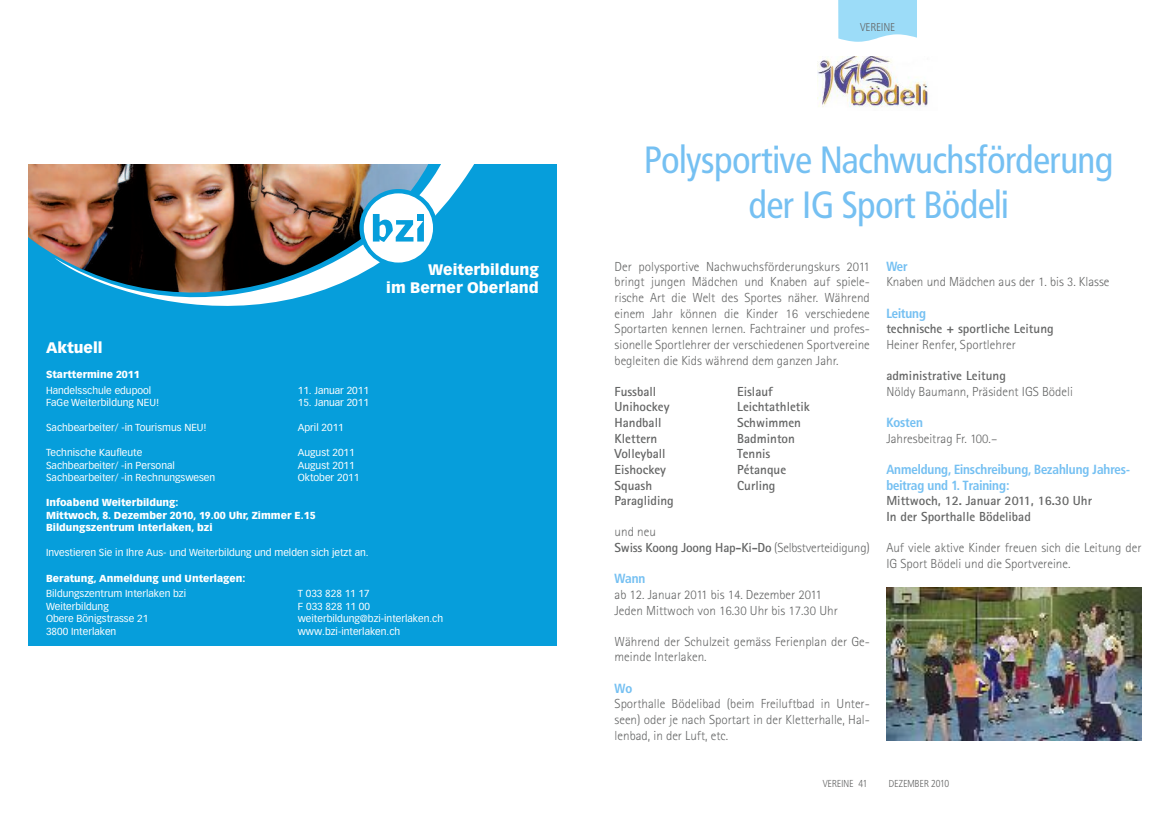
<style>
.page{position:relative;width:1170px;height:815px;background:#fff}
.page>*{position:absolute;margin:0;border:0;box-sizing:border-box;transform-origin:0 0}
.t1{font:37.5px/45px "Frutiger Condensed BQ";color:#75c0f2;text-align:center}
.t2{font:900 15px/17.5px "Vectora LT";color:#fff;text-align:right}
.t3{font:300 13.12px/15.6px "Rotis Sans Serif";color:#646565}
.t4{font:700 13.12px/15.6px "Rotis Sans Serif";color:#646565}
.t5{font:700 13.12px/15.6px "Frutiger Condensed BQ";color:#75c0f2}
.t6{font:300 11.25px "Frutiger Condensed BQ";letter-spacing:.03em;color:#646565}
.t7{font:10px/12.5px "Vectora LT";color:#fff}
.t8{font:900 10px/12.5px "Vectora LT";color:#fff}
.t9{font:300 10px "Frutiger Condensed BQ";letter-spacing:.03em;color:#646565}
.s1{font-weight:700}
</style>
<div class="page">
<img style="left:817px;top:57px;width:111px;height:51px">
<svg style="left:838px;top:0;width:78px;height:42px;background:#a5dff8"></svg>
<img style="left:886px;top:587px;width:255px;height:153px">
<svg style="left:28px;top:165px;width:528px;height:159px;background:#2099c9"></svg>
<img style="left:55px;top:165px;width:426px;height:159px">
<svg style="left:359px;top:189px;width:78px;height:78px"></svg>
<div style="left:28px;top:324px;width:528px;height:38px;background:#069edb"></div>
<div style="left:28px;top:362px;width:528px;height:22px;background:#069edb"></div>
<div style="left:28px;top:384px;width:264px;height:106px;background:#069edb"></div>
<div style="left:292px;top:384px;width:264px;height:106px;background:#069edb"></div>
<div style="left:28px;top:490px;width:528px;height:75px;background:#069edb"></div>
<div style="left:28px;top:565px;width:528px;height:23px;background:#069edb"></div>
<div style="left:28px;top:588px;width:264px;height:57px;background:#069edb"></div>
<div style="left:292px;top:588px;width:264px;height:57px;background:#069edb"></div>
<p class="t2" style="left:386px;top:262px;width:154px">Weiterbildung<br>im Berner Oberland</p>
<p class="t2" style="left:46px;top:340px;width:58px">Aktuell</p>
<p class="t8" style="left:46px;top:369px;width:95px">Starttermine 2011</p>
<p class="t7" style="left:46px;top:385px;width:115px">Handelsschule edupool<br>FaGe Weiterbildung NEU!</p>
<p class="t7" style="left:46px;top:422px;width:162px">Sachbearbeiter/ -in Tourismus NEU!</p>
<p class="t7" style="left:46px;top:447px;width:171px">Technische Kaufleute<br>Sachbearbeiter/ -in Personal<br>Sachbearbeiter/ -in Rechnungswesen</p>
<p class="t7" style="left:298px;top:385px;width:73px">11. Januar 2011</p>
<p class="t7" style="left:298px;top:397px;width:73px">15. Januar 2011</p>
<p class="t7" style="left:298px;top:422px;width:47px">April 2011</p>
<p class="t7" style="left:298px;top:447px;width:63px">August 2011<br>August 2011<br>Oktober 2011</p>
<p class="t8" style="left:46px;top:497px;width:271px">Infoabend Weiterbildung:<br>Mittwoch, 8. Dezember 2010, 19.00 Uhr, Zimmer E.15<br>Bildungszentrum Interlaken, bzi</p>
<p class="t7" style="left:46px;top:547px;width:324px">Investieren Sie in Ihre Aus- und Weiterbildung und melden sich jetzt an.</p>
<p class="t8" style="left:46px;top:572px;width:201px">Beratung, Anmeldung und Unterlagen:</p>
<p class="t7" style="left:46px;top:588px;width:142px">Bildungszentrum Interlaken bzi<br>Weiterbildung<br>Obere Bönigstrasse 21<br>3800 Interlaken</p>
<p class="t7" style="left:298px;top:588px;width:147px">T 033 828 11 17<br>F 033 828 11 00 weiterbildung@bzi-interlaken.ch www.bzi-interlaken.ch</p>
<p class="t6" style="left:860px;top:21px;width:36px">VEREINE</p>
<h1 class="t1" style="left:644px;top:137px;width:470px">Polysportive Nachwuchsförderung der IG Sport Bödeli</h1>
<p class="t5" style="left:886px;top:258px;width:23px">Wer</p>
<p class="t3" style="left:886px;top:275px;width:225px">Knaben und Mädchen aus der 1. bis 3. Klasse</p>
<p class="t5" style="left:886px;top:305px;width:41px">Leitung</p>
<p class="t4" style="left:886px;top:322px;width:169px">technische + sportliche Leitung</p>
<p class="t3" style="left:886px;top:338px;width:131px">Heiner Renfer, Sportlehrer</p>
<p class="t4" style="left:886px;top:369px;width:121px">administrative Leitung</p>
<p class="t3" style="left:886px;top:385px;width:188px">Nöldy Baumann, Präsident IGS Bödeli</p>
<p class="t5" style="left:886px;top:415px;width:38px">Kosten</p>
<p class="t3" style="left:886px;top:432px;width:112px">Jahresbeitrag Fr. 100.–</p>
<p class="t5" style="left:886px;top:461px;width:245px">Anmeldung, Einschreibung, Bezahlung Jahres&shy;beitrag und 1. Training:</p>
<p class="t4" style="left:886px;top:494px;width:207px">Mittwoch, 12. Januar 2011, 16.30 Uhr<br>In der Sporthalle Bödelibad</p>
<p class="t3" style="left:886px;top:541px;width:257px">Auf viele aktive Kinder freuen sich die Leitung der<br>IG Sport Bödeli und die Sportvereine.</p>
<p class="t3" style="left:614px;top:260px;width:257px;text-align:justify">Der polysportive Nachwuchsförderungskurs 2011 bringt jungen Mädchen und Knaben auf spiele&shy;rische Art die Welt des Sportes näher. Während einem Jahr können die Kinder 16 verschiedene Sportarten kennen lernen. Fachtrainer und profes&shy;sionelle Sportlehrer der verschiedenen Sportvereine begleiten die Kids während dem ganzen Jahr.</p>
<p class="t4" style="left:614px;top:385px;width:43px">Fussball</p>
<p class="t4" style="left:737px;top:385px;width:37px">Eislauf</p>
<p class="t4" style="left:614px;top:400px;width:56px">Unihockey</p>
<p class="t4" style="left:737px;top:400px;width:74px">Leichtathletik</p>
<p class="t4" style="left:614px;top:416px;width:48px">Handball</p>
<p class="t4" style="left:737px;top:416px;width:65px">Schwimmen</p>
<p class="t4" style="left:614px;top:432px;width:44px">Klettern</p>
<p class="t4" style="left:737px;top:432px;width:59px">Badminton</p>
<p class="t4" style="left:614px;top:447px;width:52px">Volleyball</p>
<p class="t4" style="left:737px;top:447px;width:35px">Tennis</p>
<p class="t4" style="left:614px;top:463px;width:53px">Eishockey</p>
<p class="t4" style="left:737px;top:463px;width:51px">Pétanque</p>
<p class="t4" style="left:614px;top:479px;width:39px">Squash</p>
<p class="t4" style="left:737px;top:479px;width:40px">Curling</p>
<p class="t4" style="left:614px;top:494px;width:61px">Paragliding</p>
<p class="t3" style="left:614px;top:525px;width:257px">und neu<br><span class="s1">Swiss Koong Joong Hap-Ki-Do</span> (Selbstverteidigung)</p>
<p class="t5" style="left:614px;top:571px;width:32px">Wann</p>
<p class="t3" style="left:614px;top:588px;width:225px">ab 12. Januar 2011 bis 14. Dezember 2011<br>Jeden Mittwoch von 16.30 Uhr bis 17.30 Uhr</p>
<p class="t3" style="left:614px;top:635px;width:257px">Während der Schulzeit gemäss Ferienplan der Ge&shy;meinde Interlaken.</p>
<p class="t5" style="left:614px;top:680px;width:19px">Wo</p>
<p class="t3" style="left:614px;top:697px;width:257px;text-align:justify">Sporthalle Bödelibad (beim Freiluftbad in Unter&shy;seen) oder je nach Sportart in der Kletterhalle, Hal&shy;lenbad, in der Luft, etc.</p>
<p class="t9" style="left:822px;top:778px;width:46px">VEREINE 41</p>
<p class="t9" style="left:888px;top:778px;width:62px">DEZEMBER 2010</p>
</div>
